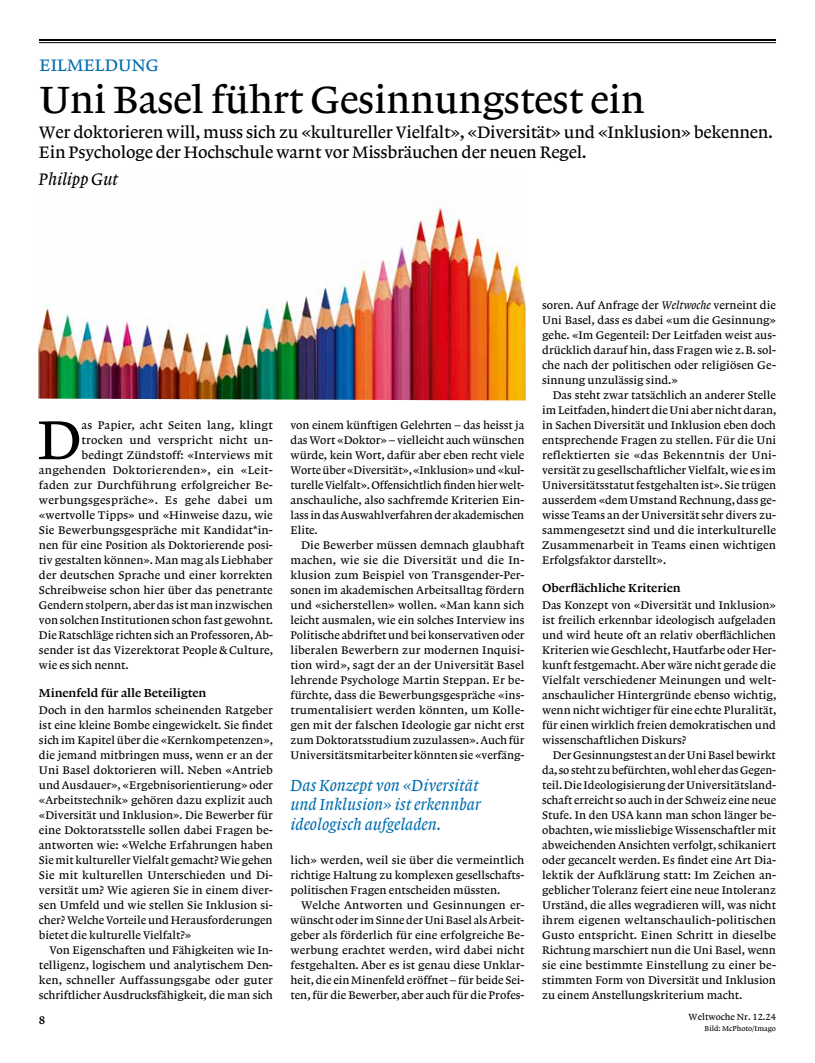
<style>
.page{position:relative;width:815px;height:1063px;background:#fff}
.page>*{position:absolute;margin:0;border:0;box-sizing:border-box;transform-origin:0 0}
.t1{font:57.62px "Lexicon No 1 Roman A Txt";color:#000}
.t2{font:40px "Lexicon No 1 Roman A Tab";letter-spacing:-.01em;color:#000}
.t3{font:17.5px/20px "Lexicon No 1 Roman A Tab";letter-spacing:-.015em;color:#000}
.t4{font:17.5px "Lexicon No 1 Roman A Tab";letter-spacing:.005em;color:#006dad}
.t5{font:17.5px "Lexicon No 1 Italic A Txt";letter-spacing:-.01em;color:#000}
.t6{font:16.88px/19.4px "Lexicon No 1 Italic A Txt";color:#006dad}
.t7{font:12.25px "Lexicon No 1 Roman C Txt";letter-spacing:-.005em;color:#000}
.t8{font:11.62px/15px "Lexicon No 1 Roman A Txt";color:#000;text-align:justify}
.t9{font:11.62px "Lexicon No 1 Roman A Txt";letter-spacing:.02em;color:#000}
.t10{font:11.62px "Lexicon No 1 Roman C Tab";color:#000}
.t11{font:9.38px "Lexicon No 1 Roman A Tab";color:#000}
.t12{font:7.5px "Lexicon No 1 Roman A Tab";color:#000}
.s1{font-family:"Lexicon No 1 Italic A Tab"}
</style>
<div class="page">
<hr style="left:39px;top:39px;width:737px;height:2px;background:#000">
<hr style="left:39px;top:42px;width:737px;height:1px;background:#000">
<img style="left:38px;top:203px;width:488px;height:198px">
<h3 class="t4" style="left:40px;top:55px;width:121px">EILMELDUNG</h3>
<h2 class="t2" style="left:40px;top:78px;width:607px">Uni Basel führt Gesinnungstest ein</h2>
<h3 class="t3" style="left:39px;top:122px;width:736px">Wer doktorieren will, muss sich zu «kultureller Vielfalt», «Diversität» und «Inklusion» bekennen.<br>Ein Psychologe der Hochschule warnt vor Missbräuchen der neuen Regel.</h3>
<h3 class="t5" style="left:39px;top:170px;width:81px">Philipp Gut</h3>
<h1 class="t1" style="left:38px;top:408px;width:45px">D</h1>
<p class="t8" style="left:82px;top:418px;width:193px">as Papier, acht Seiten lang, klingt</p>
<p class="t9" style="left:82px;top:434px;width:193px">trocken und verspricht nicht un-</p>
<p class="t8" style="left:82px;top:448px;width:193px">bedingt Zündstoff: «Interviews mit</p>
<p class="t9" style="left:39px;top:464px;width:235px">angehenden Doktorierenden», ein «Leit-</p>
<p class="t8" style="left:39px;top:478px;width:235px">faden zur Durchführung erfolgreicher Be-</p>
<p class="t9" style="left:39px;top:494px;width:235px">werbungsgespräche». Es gehe dabei um</p>
<p class="t8" style="left:39px;top:508px;width:235px">«wertvolle Tipps» und «Hinweise dazu, wie</p>
<p class="t8" style="left:39px;top:523px;width:235px">Sie Bewerbungsgespräche mit Kandidat*in-</p>
<p class="t8" style="left:39px;top:538px;width:235px">nen für eine Position als Doktorierende posi-</p>
<p class="t8" style="left:39px;top:553px;width:235px">tiv gestalten können». Man mag als Liebhaber</p>
<p class="t8" style="left:39px;top:568px;width:235px">der deutschen Sprache und einer korrekten</p>
<p class="t8" style="left:39px;top:583px;width:235px">Schreibweise schon hier über das penetrante</p>
<p class="t8" style="left:39px;top:598px;width:235px">Gendern stolpern, aber das ist man inzwischen</p>
<p class="t8" style="left:39px;top:613px;width:236px">von solchen Institutionen schon fast gewohnt.</p>
<p class="t8" style="left:39px;top:628px;width:235px">Die Ratschläge richten sich an Professoren, Ab-</p>
<p class="t8" style="left:39px;top:643px;width:236px">sender ist das Vizerektorat People&amp;Culture,</p>
<p class="t8" style="left:39px;top:658px;width:91px">wie es sich nennt.</p>
<p class="t7" style="left:39px;top:686px;width:169px">Minenfeld für alle Beteiligten</p>
<p class="t8" style="left:39px;top:703px;width:236px">Doch in den harmlos scheinenden Ratgeber ist eine kleine Bombe eingewickelt. Sie findet sich im Kapitel über die «Kernkompetenzen», die jemand mitbringen muss, wenn er an der Uni Basel doktorieren will. Neben «Antrieb und Ausdauer», «Ergebnisorientierung» oder «Arbeitstechnik» gehören dazu explizit auch «Diversität und Inklusion». Die Bewerber für eine Doktoratsstelle sollen dabei Fragen be&shy;antworten wie: «Welche Erfahrungen haben Sie mit kultureller Vielfalt gemacht? Wie gehen Sie mit kulturellen Unterschieden und Di&shy;versität um? Wie agieren Sie in einem diver&shy;sen Umfeld und wie stellen Sie Inklusion si&shy;cher? Welche Vorteile und Herausforderungen bietet die kulturelle Vielfalt?»</p>
<p class="t8" style="left:39px;top:943px;width:235px;text-indent:11px">Von Eigenschaften und Fähigkeiten wie In&shy;telligenz, logischem und analytischem Den&shy;ken, schneller Auffassungsgabe oder guter schriftlicher Ausdrucksfähigkeit, die man sich</p>
<p class="t8" style="left:291px;top:418px;width:235px">von einem künftigen Gelehrten – das heisst ja das Wort «Doktor» – vielleicht auch wünschen würde, kein Wort, dafür aber eben recht viele Worte über «Diversität», «Inklusion» und «kul&shy;turelle Vielfalt». Offensichtlich finden hier welt&shy;anschauliche, also sachfremde Kriterien Ein&shy;lass in das Auswahlverfahren der akademischen Elite.</p>
<p class="t8" style="left:291px;top:538px;width:236px;text-indent:11px">Die Bewerber müssen demnach glaubhaft machen, wie sie die Diversität und die In&shy;klusion zum Beispiel von Transgender-Per&shy;sonen im akademischen Arbeitsalltag fördern und «sicherstellen» wollen. «Man kann sich leicht ausmalen, wie ein solches Interview ins Politische abdriftet und bei konservativen oder liberalen Bewerbern zur modernen Inquisi&shy;tion wird», sagt der an der Universität Basel lehrende Psychologe Martin Steppan. Er be&shy;fürchte, dass die Bewerbungsgespräche «ins&shy;trumentalisiert werden könnten, um Kolle&shy;gen mit der falschen Ideologie gar nicht erst zum Doktoratsstudium zuzulassen». Auch für Universitätsmitarbeiter könnten sie «verfäng-</p>
<h3 class="t6" style="left:291px;top:776px;width:192px">Das Konzept von «Diversität und Inklusion» ist erkennbar ideologisch aufgeladen.</h3>
<p class="t8" style="left:291px;top:853px;width:235px">lich» werden, weil sie über die vermeintlich richtige Haltung zu komplexen gesellschafts&shy;politischen Fragen entscheiden müssten.</p>
<p class="t8" style="left:291px;top:898px;width:235px;text-indent:11px">Welche Antworten und Gesinnungen er&shy;wünscht oder im Sinne der Uni Basel als Arbeit&shy;geber als förderlich für eine erfolgreiche Be&shy;werbung erachtet werden, wird dabei nicht festgehalten. Aber es ist genau diese Unklar&shy;heit, die ein Minenfeld eröffnet – für beide Sei&shy;ten, für die Bewerber, aber auch für die Profes-</p>
<p class="t8" style="left:542px;top:298px;width:235px">soren. Auf Anfrage der <span class="s1">Weltwoche</span> verneint die Uni Basel, dass es dabei «um die Gesinnung» gehe. «Im Gegenteil: Der Leitfaden weist aus&shy;drücklich darauf hin, dass Fragen wie z.B. sol&shy;che nach der politischen oder religiösen Ge&shy;sinnung unzulässig sind.»</p>
<p class="t8" style="left:542px;top:388px;width:236px;text-indent:11px">Das steht zwar tatsächlich an anderer Stelle im Leitfaden, hindert die Uni aber nicht daran, in Sachen Diversität und Inklusion eben doch entsprechende Fragen zu stellen. Für die Uni reflektierten sie «das Bekenntnis der Uni&shy;versität zu gesellschaftlicher Vielfalt, wie es im Universitätsstatut festgehalten ist». Sie trügen ausserdem «dem Umstand Rechnung, dass ge&shy;wisse Teams an der Universität sehr divers zu&shy;sammengesetzt sind und die interkulturelle Zusammenarbeit in Teams einen wichtigen Erfolgsfaktor darstellt».</p>
<p class="t7" style="left:542px;top:581px;width:140px">Oberflächliche Kriterien</p>
<p class="t8" style="left:542px;top:598px;width:236px">Das Konzept von «Diversität und Inklusion» ist freilich erkennbar ideologisch aufgeladen und wird heute oft an relativ oberflächlichen Kriterien wie Geschlecht, Hautfarbe oder Her&shy;kunft festgemacht. Aber wäre nicht gerade die Vielfalt verschiedener Meinungen und welt&shy;anschaulicher Hintergründe ebenso wichtig, wenn nicht wichtiger für eine echte Pluralität, für einen wirklich freien demokratischen und wissenschaftlichen Diskurs?</p>
<p class="t8" style="left:542px;top:748px;width:235px;text-indent:11px">Der Gesinnungstest an der Uni Basel bewirkt da, so steht zu befürchten, wohl eher das Gegen&shy;teil. Die Ideologisierung der Universitätsland&shy;schaft erreicht so auch in der Schweiz eine neue Stufe. In den USA kann man schon länger be&shy;obachten, wie missliebige Wissenschaftler mit abweichenden Ansichten verfolgt, schikaniert oder gecancelt werden. Es findet eine Art Dia&shy;lektik der Aufklärung statt: Im Zeichen an&shy;geblicher Toleranz feiert eine neue Intoleranz Urständ, die alles wegradieren will, was nicht ihrem eigenen weltanschaulich-politischen Gusto entspricht. Einen Schritt in dieselbe Richtung marschiert nun die Uni Basel, wenn sie eine bestimmte Einstellung zu einer be&shy;stimmten Form von Diversität und Inklusion zu einem Anstellungskriterium macht.</p>
<p class="t10" style="left:39px;top:1014px;width:8px">8</p>
<p class="t11" style="left:689px;top:1012px;width:89px">Weltwoche Nr. 12.24</p>
<p class="t12" style="left:705px;top:1024px;width:73px">Bild: McPhoto/Imago</p>
</div>
